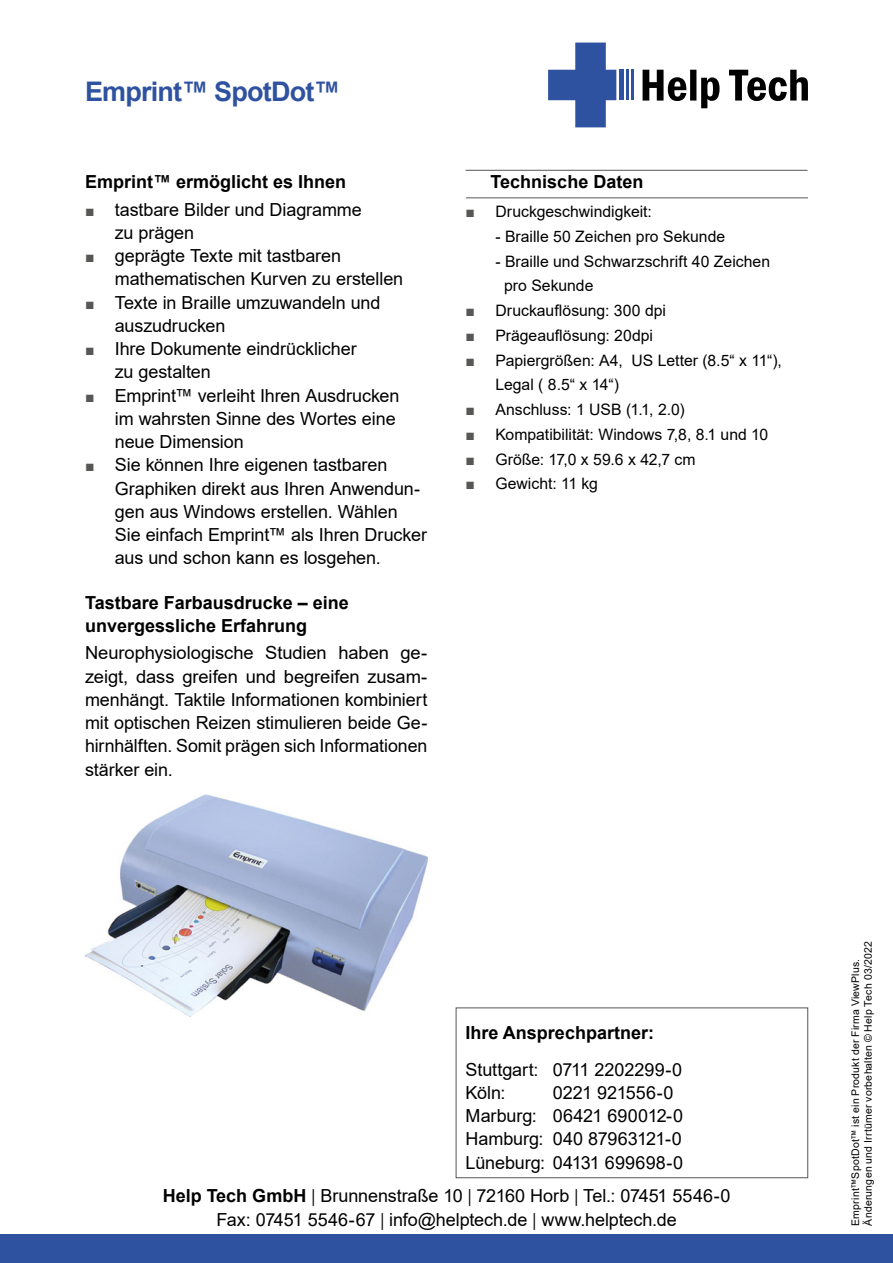
<style>
.page{position:relative;width:893px;height:1263px;background:#fff}
.page>*{position:absolute;margin:0;border:0;box-sizing:border-box;transform-origin:0 0}
.t1{font:700 27px "Arial";letter-spacing:-.03em;color:#2f52a0}
.t2{font:18px/23.2px "Arial";letter-spacing:-.005em;color:#000}
.t3{font:700 18px/23.2px "Arial";color:#000}
.t4{font:15.75px/24.8px "Arial";color:#000}
.t5{font:10.5px/12.6px "Arial";letter-spacing:.015em;color:#000}
.s1{font-size:15.75px;color:#575756}
.s2{color:#575756}
.s3{font-weight:700}
.s4{font-family:"Arial Narrow"}
</style>
<div class="page">
<div style="left:0;top:1234px;width:893px;height:29px;background:#2f52a0"></div>
<svg style="left:643px;top:70px;width:165px;height:38px"></svg>
<hr style="left:631px;top:70px;width:3px;height:30px;background:#2f52a0">
<hr style="left:626px;top:70px;width:3px;height:30px;background:#2f52a0">
<div style="left:619px;top:70px;width:5px;height:30px;background:#2f52a0"></div>
<svg style="left:548px;top:43px;width:68px;height:84px"></svg>
<div style="left:456px;top:1008px;width:352px;height:170px;border:1px solid #575756"></div>
<hr style="left:466px;top:170px;width:341px;height:1px;background:#575756">
<hr style="left:466px;top:198px;width:342px;height:1px;background:#575756">
<img style="left:85px;top:795px;width:342px;height:222px">
<h1 class="t1" style="left:85px;top:72px;width:257px">Emprint™ SpotDot™</h1>
<p class="t3" style="left:85px;top:170px;width:263px">Emprint™ ermöglicht es Ihnen</p>
<p class="t2" style="left:115px;top:198px;width:249px;text-indent:-30px"><span class="s1">■</span> tastbare Bilder und Diagramme zu prägen</p>
<p class="t2" style="left:115px;top:244px;width:290px;text-indent:-30px"><span class="s1">■</span> geprägte Texte mit tastbaren mathematischen Kurven zu erstellen</p>
<p class="t2" style="left:115px;top:291px;width:267px;text-indent:-30px"><span class="s1">■</span> Texte in Braille umzuwandeln und auszudrucken</p>
<p class="t2" style="left:115px;top:337px;width:243px;text-indent:-30px"><span class="s1">■</span> Ihre Dokumente eindrücklicher zu gestalten</p>
<p class="t2" style="left:115px;top:384px;width:286px;text-indent:-30px"><span class="s1">■</span> Emprint™ verleiht Ihren Ausdrucken im wahrsten Sinne des Wortes eine neue Dimension</p>
<p class="t2" style="left:115px;top:453px;width:314px;text-indent:-30px"><span class="s1">■</span> Sie können Ihre eigenen tastbaren Graphiken direkt aus Ihren Anwendun&shy;gen aus Windows erstellen. Wählen Sie einfach Emprint™ als Ihren Drucker aus und schon kann es losgehen.</p>
<p class="t3" style="left:85px;top:591px;width:265px">Tastbare Farbausdrucke – eine unvergessliche Erfahrung</p>
<p class="t2" style="left:85px;top:641px;width:344px;text-align:justify">Neurophysiologische Studien haben ge&shy;zeigt, dass greifen und begreifen zusam&shy;menhängt. Taktile Informationen kombiniert mit optischen Reizen stimulieren beide Ge&shy;hirnhälften. Somit prägen sich Informationen stärker ein.</p>
<p class="t3" style="left:491px;top:170px;width:154px">Technische Daten</p>
<p class="t4" style="left:466px;top:199px;width:188px"><span class="s2">■</span> Druckgeschwindigkeit:</p>
<p class="t4" style="left:495px;top:224px;width:231px">- Braille 50 Zeichen pro Sekunde</p>
<p class="t4" style="left:504px;top:249px;width:268px;text-indent:-9px">- Braille und Schwarzschrift 40 Zeichen pro Sekunde</p>
<p class="t4" style="left:466px;top:298px;width:202px"><span class="s2">■</span> Druckauflösung: 300 dpi</p>
<p class="t4" style="left:466px;top:323px;width:189px"><span class="s2">■</span> Prägeauflösung: 20dpi</p>
<p class="t4" style="left:495px;top:348px;width:288px;text-indent:-30px"><span class="s2">■</span> Papiergrößen: A4, US Letter (8.5“ x 11“),<br>Legal ( 8.5“ x 14“)</p>
<p class="t4" style="left:466px;top:397px;width:221px"><span class="s2">■</span> Anschluss: 1 USB (1.1, 2.0)</p>
<p class="t4" style="left:466px;top:422px;width:304px"><span class="s2">■</span> Kompatibilität: Windows 7,8, 8.1 und 10</p>
<p class="t4" style="left:466px;top:447px;width:231px"><span class="s2">■</span> Größe: 17,0 x 59.6 x 42,7 cm</p>
<p class="t4" style="left:466px;top:471px;width:134px"><span class="s2">■</span> Gewicht: 11 kg</p>
<p class="t3" style="left:466px;top:1021px;width:190px">Ihre Ansprechpartner:</p>
<p class="t2" style="left:466px;top:1057px;width:219px">Stuttgart:<br>Köln:<br>Marburg:<br>Hamburg:<br>Lüneburg: 04131 699698-0</p>
<p class="t2" style="left:553px;top:1057px;width:132px">0711 2202299-0<br>0221 921556-0<br>06421 690012-0<br>040 87963121-0</p>
<p class="t2" style="left:163px;top:1184px;width:569px;text-align:center"><span class="s3">Help Tech GmbH</span> <span class="s4">|</span> Brunnenstraße 10 <span class="s4">|</span> 72160 Horb <span class="s4">|</span> Tel.: 07451 5546-0<br>Fax: 07451 5546-67 <span class="s4">|</span> info@helptech.de <span class="s4">|</span> www.helptech.de</p>
<p class="t5" style="left:849px;top:1225px;width:286px;rotate:-90deg">Emprint™SpotDot™ ist ein Produkt der Firma ViewPlus.<br>Änderungen und Irrtümer vorbehalten © Help Tech 03/2022</p>
</div>
